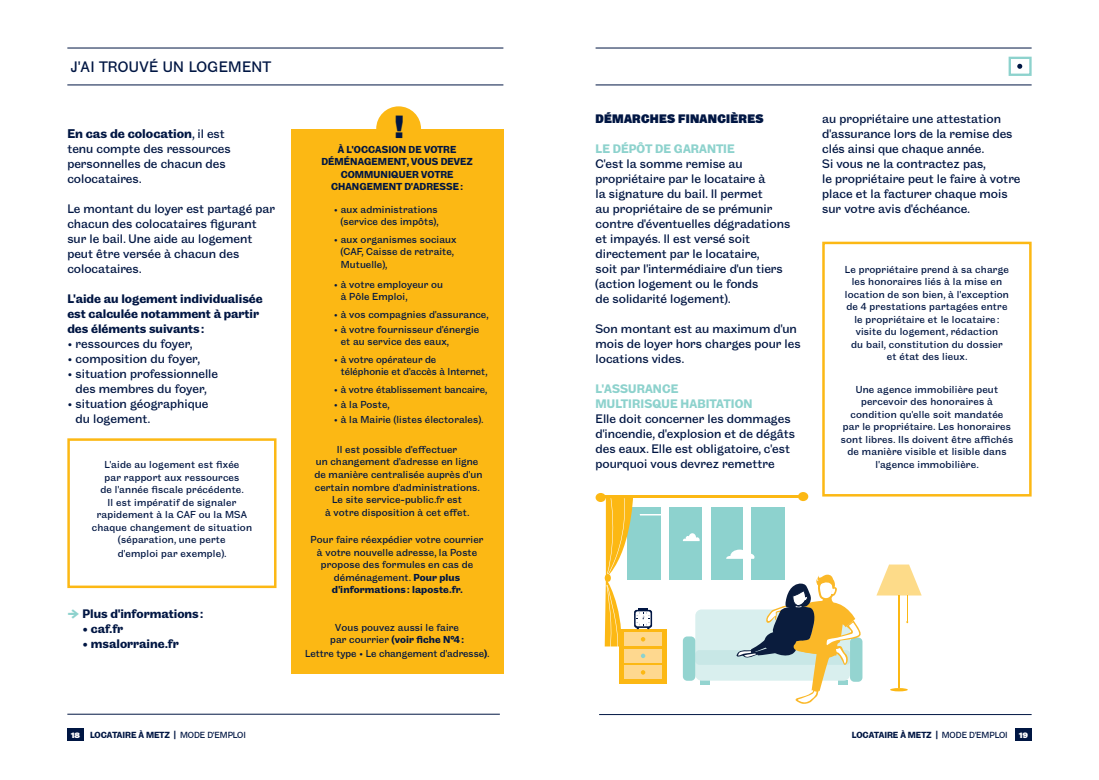
<style>
.page{position:relative;width:1099px;height:780px;background:#fff}
.page>*{position:absolute;margin:0;border:0;box-sizing:border-box;transform-origin:0 0}
.t1{font:15px "Grotesque 6";letter-spacing:.025em;color:#001643}
.t2{font:700 12.5px "Grotesque 6";color:#001643}
.t3{font:12.25px/15px "Grotesque 6";color:#001643}
.t4{font:700 12.25px/15px "Grotesque 6";color:#001643}
.t5{font:700 12.25px/15px "Grotesque 6";letter-spacing:.01em;color:#8dd2cd}
.t6{font:900 12.25px "Grotesque 6";letter-spacing:.025em;color:#001643}
.t7{font:10px/12.5px "Grotesque 6";letter-spacing:.01em;color:#001643;text-align:center}
.t8{font:700 10px/12.5px "Grotesque 6";letter-spacing:.01em;color:#001643;text-align:center}
.t9{font:700 8.75px "Grotesque 6";color:#001643}
.t10{font:900 7.5px "Grotesque 6";color:#fff}
.s1{font-weight:400;font-size:12.25px}
.s2{font-size:15px;color:#8dd2cd}
.s3{font-weight:700}
.s4{font-weight:900;font-size:7.5px;color:#fff}
.s5{font-weight:400}
</style>
<div class="page">
<hr style="left:67px;top:48px;width:436px;height:1px;background:#001643">
<hr style="left:595px;top:48px;width:436px;height:1px;background:#001643">
<hr style="left:67px;top:85px;width:436px;height:1px;background:#001643">
<hr style="left:595px;top:85px;width:436px;height:1px;background:#001643">
<div style="left:67px;top:728px;width:17px;height:13px;background:#001643"></div>
<div style="left:1015px;top:728px;width:16px;height:13px;background:#001643"></div>
<hr style="left:67px;top:714px;width:433px;height:1px;background:#001643">
<hr style="left:599px;top:714px;width:432px;height:1px;background:#001643">
<div style="left:376px;top:106px;width:45px;height:45px;background:#fcb814;border-radius:50%"></div>
<div style="left:291px;top:129px;width:212px;height:544px;background:#fcb814"></div>
<div style="left:1008px;top:57px;width:23px;height:19px;border:2px solid #8dd2cd"></div>
<svg style="left:1017px;top:64px;width:5px;height:5px"></svg>
<div style="left:67px;top:438px;width:209px;height:150px;border:2px solid #fcb814"></div>
<div style="left:822px;top:242px;width:209px;height:254px;border:2px solid #fcb814"></div>
<div style="left:628px;top:507px;width:74px;height:72px;background:#8dd2ce"></div>
<svg style="left:683px;top:533px;width:16px;height:8px"></svg>
<div style="left:710px;top:507px;width:74px;height:72px;background:#8dd2ce"></div>
<svg style="left:726px;top:549px;width:28px;height:10px"></svg>
<div style="left:661px;top:501px;width:8px;height:83px;background:#fff"></div>
<div style="left:743px;top:501px;width:8px;height:83px;background:#fff"></div>
<hr style="left:898px;top:595px;width:1px;height:93px;background:#fcb814">
<hr style="left:890px;top:688px;width:17px;height:3px;background:#fcb814;border-radius:50%">
<svg style="left:876px;top:564px;width:45px;height:59px"></svg>
<hr style="left:600px;top:495px;width:207px;height:2px;background:#fcb814">
<div style="left:595px;top:493px;width:11px;height:9px;background:#fcb814;border-radius:50%"></div>
<div style="left:798px;top:492px;width:10px;height:9px;background:#fcb814;border-radius:50%"></div>
<div style="left:619px;top:629px;width:47px;height:52px;background:#fcb814"></div>
<div style="left:624px;top:649px;width:38px;height:13px;background:#fed88f"></div>
<div style="left:624px;top:665px;width:38px;height:14px;background:#fed88f"></div>
<svg style="left:641px;top:670px;width:4px;height:4px"></svg>
<svg style="left:604px;top:497px;width:63px;height:161px"></svg>
<hr style="left:619px;top:681px;width:47px;height:2px;background:#fcb814">
<svg style="left:700px;top:680px;width:9px;height:4px"></svg>
<div style="left:695px;top:609px;width:155px;height:71px;background:#d9efee;border-radius:6px"></div>
<div style="left:695px;top:650px;width:155px;height:14px;background:#c8e7e6;border-radius:4px"></div>
<div style="left:683px;top:636px;width:12px;height:44px;background:#94d4d0;border-radius:4px"></div>
<div style="left:850px;top:637px;width:12px;height:44px;background:#94d4d0;border-radius:4px"></div>
<svg style="left:736px;top:574px;width:125px;height:130px"></svg>
<h1 class="t1" style="left:71px;top:58px;width:201px">J’AI TROUVÉ UN LOGEMENT</h1>
<p class="t2" style="left:67px;top:124px;width:159px">En cas de colocation<span class="s1">, il est</span></p>
<p class="t3" style="left:67px;top:141px;width:165px">tenu compte des ressources personnelles de chacun des colocataires.</p>
<p class="t3" style="left:67px;top:201px;width:209px">Le montant du loyer est partagé par chacun des colocataires figurant sur le bail. Une aide au logement peut être versée à chacun des colocataires.</p>
<p class="t4" style="left:67px;top:290px;width:197px">L’aide au logement individualisée est calculée notamment à partir des éléments suivants:</p>
<p class="t3" style="left:67px;top:336px;width:126px">• ressources du foyer,</p>
<p class="t3" style="left:67px;top:351px;width:134px">• composition du foyer,</p>
<p class="t3" style="left:67px;top:366px;width:152px;text-align:center">• situation professionnelle des membres du foyer,</p>
<p class="t3" style="left:76px;top:396px;width:134px;text-indent:-8px">• situation géographique du logement.</p>
<p class="t7" style="left:92px;top:458px;width:162px">L’aide au logement est fixée<br>par rapport aux ressources<br>de l’année fiscale précédente.<br>Il est impératif de signaler rapidement à la CAF ou la MSA chaque changement de situation (séparation, une perte</p>
<p class="t7" style="left:118px;top:547px;width:110px">d’emploi par exemple).</p>
<p class="t4" style="left:67px;top:605px;width:137px"><span class="s2">--&gt;</span> Plus d’informations:</p>
<p class="t4" style="left:82px;top:620px;width:42px">• caf.fr</p>
<p class="t4" style="left:82px;top:635px;width:98px">• msalorraine.fr</p>
<p class="t8" style="left:321px;top:142px;width:153px">À L’OCCASION DE VOTRE<br>DÉMÉNAGEMENT, VOUS DEVEZ<br>COMMUNIQUER VOTRE<br>CHANGEMENT D’ADRESSE:</p>
<p class="t7" style="left:334px;top:203px;width:106px;text-align:right">• aux administrations (service des impôts),</p>
<p class="t7" style="left:341px;top:233px;width:117px;text-align:left;text-indent:-7px">• aux organismes sociaux (CAF, Caisse de retraite,<br>Mutuelle),</p>
<p class="t7" style="left:341px;top:278px;width:104px;text-align:left;text-indent:-7px">• à votre employeur ou à Pôle Emploi,</p>
<p class="t7" style="left:334px;top:308px;width:156px">• à vos compagnies d’assurance,</p>
<p class="t7" style="left:341px;top:323px;width:140px;text-align:left;text-indent:-7px">• à votre fournisseur d’énergie et au service des eaux,</p>
<p class="t7" style="left:341px;top:353px;width:148px;text-align:left;text-indent:-7px">• à votre opérateur de<br>téléphonie et d’accès à Internet,</p>
<p class="t7" style="left:334px;top:383px;width:154px">• à votre établissement bancaire,</p>
<p class="t7" style="left:334px;top:398px;width:57px">• à la Poste,</p>
<p class="t7" style="left:334px;top:413px;width:151px">• à la Mairie (listes électorales).</p>
<p class="t7" style="left:314px;top:443px;width:169px">Il est possible d’effectuer<br>un changement d’adresse en ligne de manière centralisée auprès d’un certain nombre d’administrations.<br>Le site service-public.fr est<br>à votre disposition à cet effet.</p>
<p class="t7" style="left:310px;top:533px;width:174px">Pour faire réexpédier votre courrier à votre nouvelle adresse, la Poste propose des formules en cas de déménagement. <span class="s3">Pour plus d’informations : laposte.fr.</span></p>
<p class="t7" style="left:330px;top:621px;width:135px">Vous pouvez aussi le faire par courrier <span class="s3">(voir fiche N°4:</span></p>
<p class="t7" style="left:305px;top:647px;width:185px">Lettre type • Le changement d’adresse<span class="s3">)</span>.</p>
<p class="t6" style="left:595px;top:111px;width:169px">DÉMARCHES FINANCIÈRES</p>
<p class="t5" style="left:595px;top:140px;width:141px">LE DÉPÔT DE GARANTIE</p>
<p class="t3" style="left:595px;top:156px;width:196px">C’est la somme remise au propriétaire par le locataire à<br>la signature du bail. Il permet<br>au propriétaire de se prémunir contre d’éventuelles dégradations et impayés. Il est versé soit directement par le locataire,<br>soit par l’intermédiaire d’un tiers (action logement ou le fonds<br>de solidarité logement).</p>
<p class="t3" style="left:595px;top:321px;width:207px">Son montant est au maximum d’un mois de loyer hors charges pour les locations vides.</p>
<p class="t5" style="left:595px;top:380px;width:158px">L’ASSURANCE<br>MULTIRISQUE HABITATION</p>
<p class="t3" style="left:595px;top:411px;width:201px">Elle doit concerner les dommages d’incendie, d’explosion et de dégâts des eaux. Elle est obligatoire, c’est pourquoi vous devrez remettre</p>
<p class="t3" style="left:822px;top:111px;width:200px">au propriétaire une attestation d’assurance lors de la remise des clés ainsi que chaque année.<br>Si vous ne la contractez pas,<br>le propriétaire peut le faire à votre place et la facturer chaque mois sur votre avis d’échéance.</p>
<p class="t7" style="left:844px;top:263px;width:166px">Le propriétaire prend à sa charge les honoraires liés à la mise en location de son bien, à l’exception de 4 prestations partagées entre le propriétaire et le locataire : visite du logement, rédaction<br>du bail, constitution du dossier<br>et état des lieux.</p>
<p class="t7" style="left:840px;top:383px;width:174px">Une agence immobilière peut percevoir des honoraires à condition qu’elle soit mandatée<br>par le propriétaire. Les honoraires sont libres. Ils doivent être affichés de manière visible et lisible dans l’agence immobilière.</p>
<p class="t9" style="left:71px;top:728px;width:176px"><span class="s4">18</span> LOCATAIRE À METZ | <span class="s5">MODE D’EMPLOI</span></p>
<p class="t9" style="left:851px;top:728px;width:157px">LOCATAIRE À METZ | <span class="s5">MODE D’EMPLOI</span></p>
<p class="t10" style="left:1019px;top:730px;width:10px">19</p>
</div>
